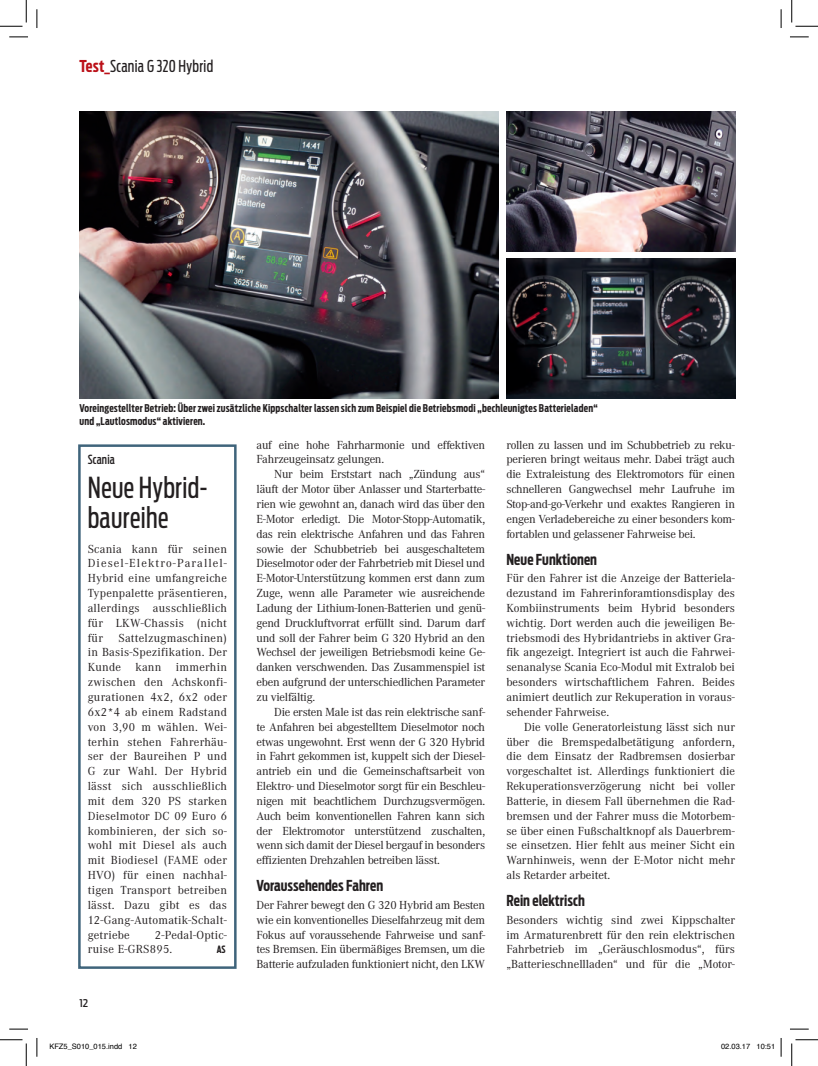
<style>
.page{position:relative;width:818px;height:1066px;background:#fff}
.page>*{position:absolute;margin:0;border:0;box-sizing:border-box;transform-origin:0 0}
.t1{font:28.75px/30px "Antenna Extra Cond";letter-spacing:.015em;color:#231f20}
.t2{font:16.25px "Antenna Extra Cond";letter-spacing:.02em;color:#231f20}
.t3{font:700 15px "Antenna Extra Cond";letter-spacing:.005em;color:#231f20}
.t4{font:500 12.5px "Antenna Extra Cond";letter-spacing:.015em;color:#231f20}
.t5{font:12.12px/14.9px "Corporate A";letter-spacing:-.015em;color:#231f20;text-align:justify}
.t6{font:12.12px/14.9px "Corporate A";letter-spacing:.02em;color:#231f20}
.t7{font:700 10.62px/12.5px "Antenna Extra Cond";letter-spacing:.02em;color:#231f20}
.t8{font:500 10.62px "Antenna Condensed";color:#231f20}
.t9{font:700 10px "Antenna Extra Cond";color:#231f20;scale:.95 1}
.t10{font:7.5px "Helvetica";color:#000}
.s1{font-weight:700;color:#bb1018}
</style>
<div class="page">
<div style="left:78px;top:444px;width:159px;height:525px;border:2px solid #3f647b"></div>
<img style="left:79px;top:111px;width:420px;height:287px">
<img style="left:506px;top:111px;width:229px;height:140px">
<img style="left:506px;top:258px;width:229px;height:140px">
<svg style="left:9px;top:36px;width:19px;height:2px"></svg>
<svg style="left:790px;top:36px;width:19px;height:2px"></svg>
<svg style="left:9px;top:1028px;width:19px;height:2px"></svg>
<svg style="left:790px;top:1028px;width:19px;height:2px"></svg>
<svg style="left:36px;top:9px;width:2px;height:19px"></svg>
<svg style="left:36px;top:1038px;width:2px;height:19px"></svg>
<svg style="left:780px;top:9px;width:2px;height:19px"></svg>
<svg style="left:780px;top:1038px;width:2px;height:19px"></svg>
<svg style="left:0;top:0;width:27px;height:27px"></svg>
<svg style="left:0;top:1039px;width:27px;height:27px"></svg>
<svg style="left:791px;top:0;width:27px;height:27px"></svg>
<svg style="left:791px;top:1039px;width:27px;height:27px"></svg>
<h2 class="t2" style="left:79px;top:57px;width:135px"><span class="s1">Test_</span>Scania G 320 Hybrid</h2>
<p class="t7" style="left:79px;top:402px;width:520px">Voreingestellter Betrieb: Über zwei zusätzliche Kippschalter lassen sich zum Beispiel die Betriebsmodi „bechleunigtes Batterieladen“ und „Lautlosmodus“ aktivieren.</p>
<p class="t4" style="left:88px;top:452px;width:29px">Scania</p>
<h1 class="t1" style="left:88px;top:472px;width:121px">Neue Hybrid&shy;baureihe</h1>
<p class="t5" style="left:88px;top:541px;width:141px">Scania kann für seinen Diesel-Elektro-Parallel-Hybrid eine umfangreiche Typenpalette präsentieren, allerdings ausschließlich für LKW-Chassis (nicht für</p>
<p class="t5" style="left:88px;top:630px;width:141px;text-indent:31px">Sattelzugmaschinen) in Basis-Spezifikation. Der Kunde kann immerhin zwischen den Achskonfi&shy;gurationen 4x2, 6x2 oder 6x2*4 ab einem Radstand von 3,90 m wählen. Wei&shy;terhin stehen Fahrerhäu&shy;ser der Baureihen P und G zur Wahl. Der Hybrid lässt sich ausschließlich mit dem 320 PS starken Dieselmotor DC 09 Euro 6 kombinieren, der sich so&shy;wohl mit Diesel als auch mit Biodiesel (FAME oder HVO) für einen nachhal&shy;tigen Transport betreiben lässt. Dazu gibt es das 12-Gang-Automatik-Schalt&shy;getriebe</p>
<p class="t6" style="left:88px;top:927px;width:141px;text-indent:67px">2-Pedal-Optic&shy;ruise E-GRS895.</p>
<p class="t9" style="left:217px;top:944px;width:11px">AS</p>
<p class="t8" style="left:79px;top:996px;width:10px">12</p>
<p class="t5" style="left:257px;top:437px;width:230px">auf eine hohe Fahrharmonie und effektiven<br>Fahrzeugeinsatz gelungen.</p>
<p class="t5" style="left:257px;top:467px;width:230px;text-indent:18px">Nur beim Erststart nach „Zündung aus“ läuft der Motor über Anlasser und Starterbatte&shy;rien wie gewohnt an, danach wird das über den E-Motor erledigt. Die Motor-Stopp-Automatik, das rein elektrische Anfahren und das Fahren sowie der Schubbetrieb bei ausgeschaltetem Dieselmotor oder der Fahrbetrieb mit Diesel und E-Motor-Unterstützung kommen erst dann zum Zuge, wenn alle Parameter wie ausreichende Ladung der Lithium-Ionen-Batterien und genü&shy;gend Druckluftvorrat erfüllt sind. Darum darf und soll der Fahrer beim G 320 Hybrid an den Wechsel der jeweiligen Betriebsmodi keine Ge&shy;danken verschwenden. Das Zusammenspiel ist eben aufgrund der unterschiedlichen Parameter zu vielfältig.</p>
<p class="t5" style="left:257px;top:705px;width:230px;text-indent:18px">Die ersten Male ist das rein elektrische sanf&shy;te Anfahren bei abgestelltem Dieselmotor noch etwas ungewohnt. Erst wenn der G 320 Hybrid in Fahrt gekommen ist, kuppelt sich der Diesel&shy;antrieb ein und die Gemeinschaftsarbeit von Elektro- und Dieselmotor sorgt für ein Beschleu&shy;nigen mit beachtlichem Durchzugsvermögen.<br>Auch beim konventionellen Fahren kann sich der Elektromotor unterstützend zuschalten, wenn sich damit der Diesel bergauf in besonders effizienten Drehzahlen betreiben lässt.</p>
<p class="t3" style="left:257px;top:877px;width:128px">Voraussehendes Fahren</p>
<p class="t5" style="left:257px;top:898px;width:230px">Der Fahrer bewegt den G 320 Hybrid am Besten wie ein konventionelles Dieselfahrzeug mit dem Fokus auf voraussehende Fahrweise und sanf&shy;tes Bremsen. Ein übermäßiges Bremsen, um die Batterie aufzuladen funktioniert nicht, den LKW</p>
<p class="t5" style="left:506px;top:437px;width:230px">rollen zu lassen und im Schubbetrieb zu reku&shy;perieren bringt weitaus mehr. Dabei trägt auch die Extraleistung des Elektromotors für einen schnelleren Gangwechsel mehr Laufruhe im Stop-and-go-Verkehr und exaktes Rangieren in engen Verladebereiche zu einer besonders kom&shy;fortablen und gelassener Fahrweise bei.</p>
<p class="t3" style="left:506px;top:550px;width:92px">Neue Funktionen</p>
<p class="t5" style="left:506px;top:571px;width:230px">Für den Fahrer ist die Anzeige der Batteriela&shy;dezustand im Fahrerinforamtionsdisplay des Kombiinstruments beim Hybrid besonders wichtig. Dort werden auch die jeweiligen Be&shy;triebsmodi des Hybridantriebs in aktiver Gra&shy;fik angezeigt. Integriert ist auch die Fahrwei&shy;senanalyse Scania Eco-Modul mit Extralob bei besonders wirtschaftlichem Fahren. Beides animiert deutlich zur Rekuperation in voraus&shy;sehender Fahrweise.</p>
<p class="t5" style="left:506px;top:719px;width:230px;text-indent:18px">Die volle Generatorleistung lässt sich nur über die Bremspedalbetätigung anfordern, die dem Einsatz der Radbremsen dosierbar vorgeschaltet ist. Allerdings funktioniert die Rekuperationsverzögerung nicht bei voller Batterie, in diesem Fall übernehmen die Rad&shy;bremsen und der Fahrer muss die Motorbem&shy;se über einen Fußschaltknopf als Dauerbrem&shy;se einsetzen. Hier fehlt aus meiner Sicht ein Warnhinweis, wenn der E-Motor nicht mehr als Retarder arbeitet.</p>
<p class="t3" style="left:506px;top:892px;width:80px">Rein elektrisch</p>
<p class="t5" style="left:506px;top:912px;width:230px">Besonders wichtig sind zwei Kippschalter im Armaturenbrett für den rein elektrischen Fahrbetrieb im „Geräuschlosmodus“, fürs „Batterieschnellladen“ und für die „Motor-</p>
<p class="t10" style="left:49px;top:1041px;width:89px">KFZ5_S010_015.indd 12</p>
<p class="t10" style="left:721px;top:1041px;width:56px">02.03.17 10:51</p>
</div>
